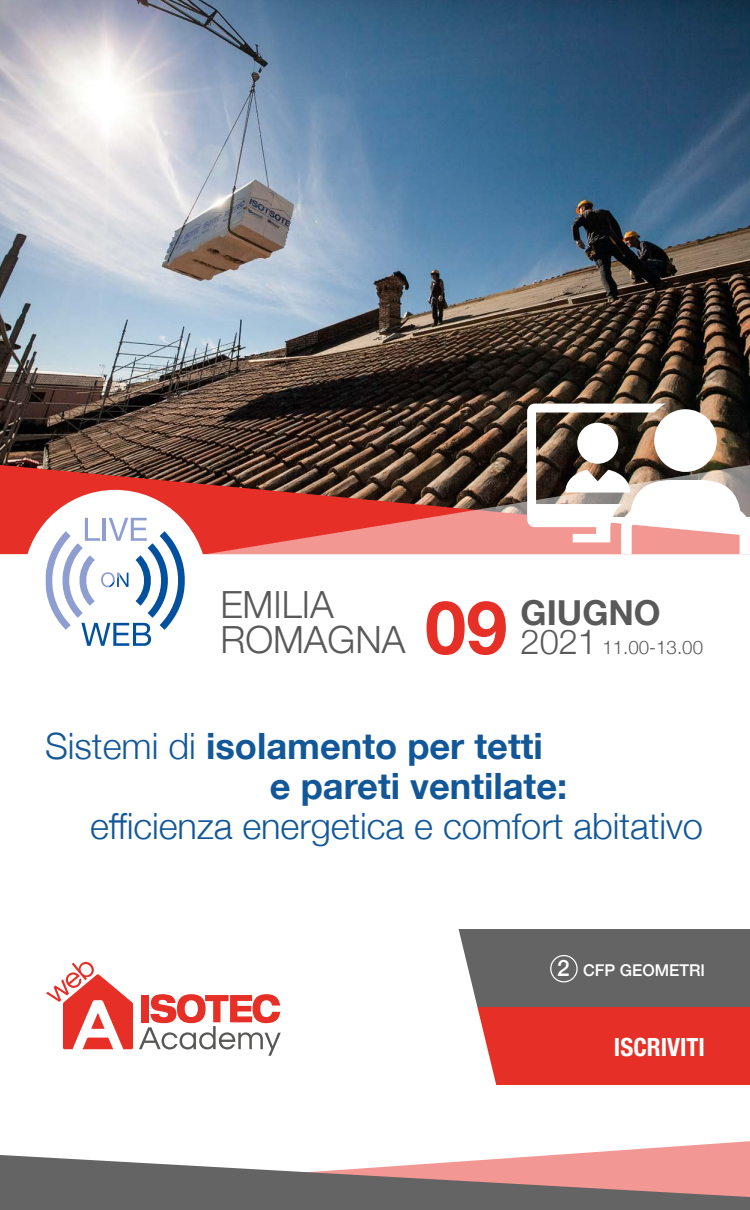
<style>
.page{position:relative;width:750px;height:1210px;background:#fff}
.page>*{position:absolute;margin:0;border:0;box-sizing:border-box;transform-origin:0 0}
.t1{font:300 37.5px/35px "Helvetica Neue";color:#595959}
.t2{font:700 36.25px/40px "Helvetica Neue";color:#125798}
.t3{font:300 36.25px "Helvetica Neue";color:#125798}
.t4{font:700 34.38px "Helvetica Neue";color:#595959}
.t5{font:700 condensed 25px "Helvetica Neue";color:#fff}
.t6{font:300 18.75px "Helvetica Neue";color:#595959}
.t7{font:500 16.25px "Helvetica Neue";color:#fff}
.s1{font-weight:700;font-size:74.12px;color:#e63027}
.s2{font-size:34.38px}
.s3{font-weight:300}
.s4{font-size:22.5px}
</style>
<div class="page">
<img style="left:0;top:0;width:750px;height:465px">
<svg style="left:555px;top:1141px;width:195px;height:14px"></svg>
<svg style="left:0;top:1155px;width:750px;height:55px;background:#9b8382"></svg>
<svg style="left:0;top:465px;width:206px;height:89px;background:#ca342a"></svg>
<div style="left:23px;top:490px;width:184px;height:184px;background:#fff;border-radius:50%"></div>
<svg style="left:45px;top:518px;width:140px;height:128px"></svg>
<svg style="left:206px;top:465px;width:321px;height:89px;background:#b1544a"></svg>
<svg style="left:527px;top:404px;width:223px;height:150px"></svg>
<div style="left:375px;top:930px;width:375px;height:77px;background:#646464"></div>
<div style="left:375px;top:1008px;width:375px;height:77px;background:#e63027"></div>
<svg style="left:375px;top:929px;width:126px;height:156px;fill:#fff"></svg>
<svg style="left:46px;top:962px;width:235px;height:94px"></svg>
<div style="left:550px;top:955px;width:28px;height:27px;border:1px solid #fff;border-radius:50%"></div>
<p class="t1" style="left:220px;top:584px;width:187px">EMILIA<br>ROMAGNA</p>
<p class="t4" style="left:521px;top:586px;width:142px">GIUGNO</p>
<p class="t6" style="left:425px;top:632px;width:280px"><span class="s1">09</span> <span class="s2">2021</span> 11.00-13.00</p>
<p class="t2" style="left:270px;top:727px;width:299px;text-indent:-225px"><span class="s3">Sistemi di</span> isolamento per tetti e pareti ventilate:</p>
<p class="t3" style="left:90px;top:797px;width:615px">efficienza energetica e comfort abitativo</p>
<p class="t7" style="left:557px;top:957px;width:149px"><span class="s4">2</span> CFP GEOMETRI</p>
<p class="t5" style="left:614px;top:1026px;width:93px">ISCRIVITI</p>
</div>
